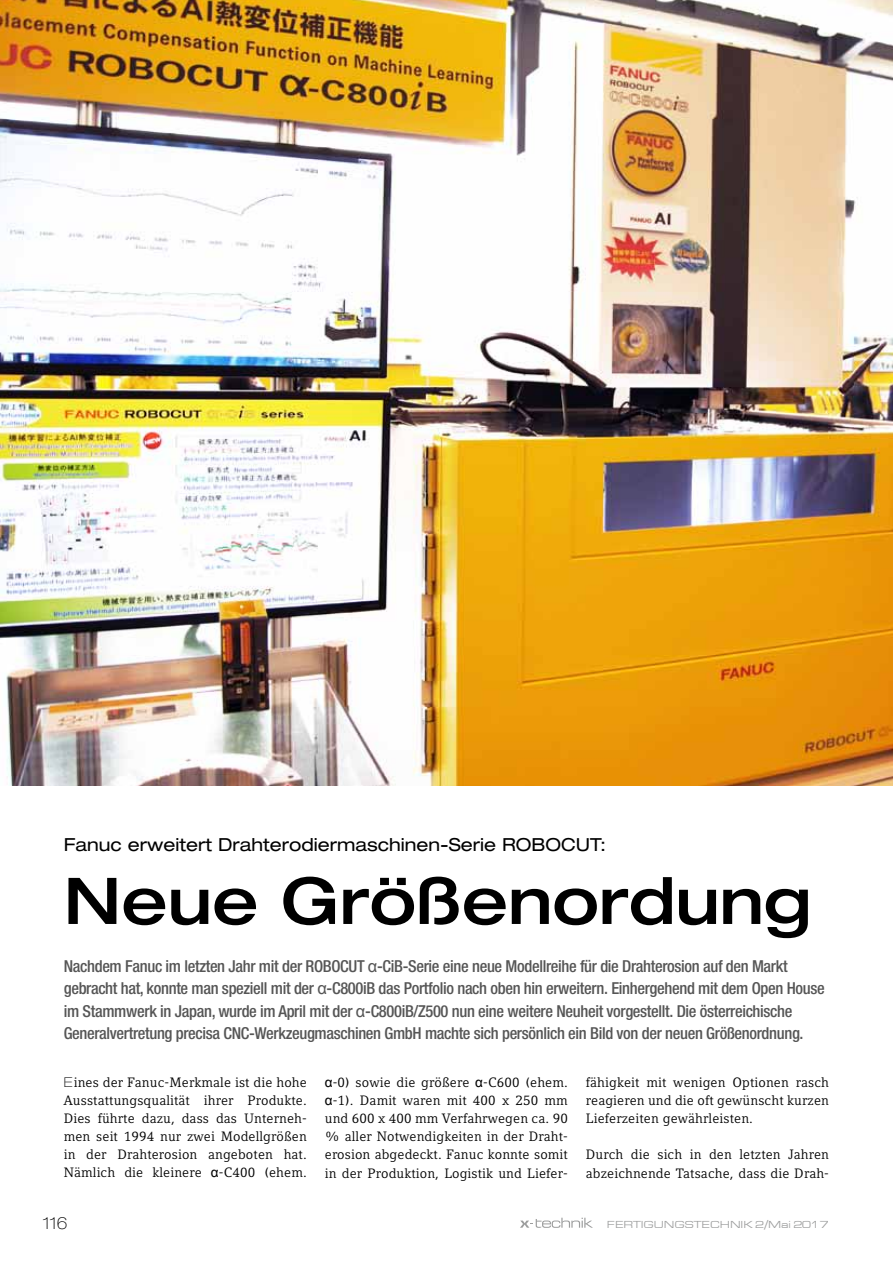
<style>
.page{position:relative;width:893px;height:1263px;background:#fff}
.page>*{position:absolute;margin:0;border:0;box-sizing:border-box;transform-origin:0 0}
.t1{font:500 expanded 64.5px "Helvetica Neue";color:#000}
.t2{font:expanded 18px "Helvetica Neue";color:#000}
.t3{font:500 condensed 16.5px/22.5px "Helvetica Neue";letter-spacing:-.02em;color:#565656}
.t4{font:100 expanded 16.5px "Helvetica Neue";color:#000}
.t5{font:13.5px/18px "Compatil Letter LT Pro";letter-spacing:.01em;color:#000;text-align:justify}
.t6{font:10.5px "Eurostile Extended Roman DTC";letter-spacing:-.01em;color:#9c9d9d}
.s1{font-family:"Arial";font-weight:400;font-stretch:normal}
.s2{font-family:"Helvetica Neue";font-weight:100;font-stretch:expanded}
.s3{font-family:"Arial"}
.s4{font-family:"Verdana"}
</style>
<div class="page">
<svg style="left:520px;top:1218px;width:73px;height:10px"></svg>
<img style="left:0;top:0;width:893px;height:786px">
<svg style="left:44px;top:29px;width:10px;height:10px"></svg>
<h2 class="t2" style="left:64px;top:834px;width:544px">Fanuc erweitert Drahterodiermaschinen-Serie ROBOCUT:</h2>
<h1 class="t1" style="left:64px;top:861px;width:749px">Neue Größenordung</h1>
<p class="t3" style="left:64px;top:954px;width:763px">Nachdem Fanuc im letzten Jahr mit der ROBOCUT <span class="s1">α</span>-CiB-Serie eine neue Modellreihe für die Drahterosion auf den Markt gebracht hat, konnte man speziell mit der <span class="s1">α</span>-C800iB das Portfolio nach oben hin erweitern. Einhergehend mit dem Open House im Stammwerk in Japan, wurde im April mit der <span class="s1">α</span>-C800iB/Z500 nun eine weitere Neuheit vorgestellt. Die österreichische Generalvertretung precisa CNC-Werkzeugmaschinen GmbH machte sich persönlich ein Bild von der neuen Größenordnung.</p>
<p class="t5" style="left:64px;top:1073px;width:245px"><span class="s2">E</span>ines der Fanuc-Merkmale ist die hohe Ausstattungsqualität ihrer Produkte.<br>Dies führte dazu, dass das Unterneh&shy;men seit 1994 nur zwei Modellgrößen in der Drahterosion angeboten hat.<br>Nämlich die kleinere <span class="s3">α</span>-C400 (ehem.</p>
<p class="t5" style="left:325px;top:1074px;width:245px"><span class="s3">α</span>-0) sowie die größere <span class="s3">α</span>-C600 (ehem. <span class="s3">α</span>-1). Damit waren mit 400 x 250 mm und 600 x 400 mm Verfahrwegen ca. 90 % aller Notwendigkeiten in der Draht&shy;erosion abgedeckt. Fanuc konnte somit in der Produktion, Logistik und Liefer-</p>
<p class="t5" style="left:586px;top:1074px;width:245px">fähigkeit mit wenigen Optionen rasch reagieren und die oft gewünscht kurzen Lieferzeiten gewährleisten.</p>
<p class="t5" style="left:586px;top:1146px;width:245px">Durch die sich in den letzten Jahren abzeichnende Tatsache, dass die Drah-</p>
<p class="t4" style="left:43px;top:1213px;width:26px">116</p>
<p class="t6" style="left:607px;top:1219px;width:223px">FERTIGUNGSTECHNIK 2<span class="s4">/</span>MAI 2017</p>
</div>
